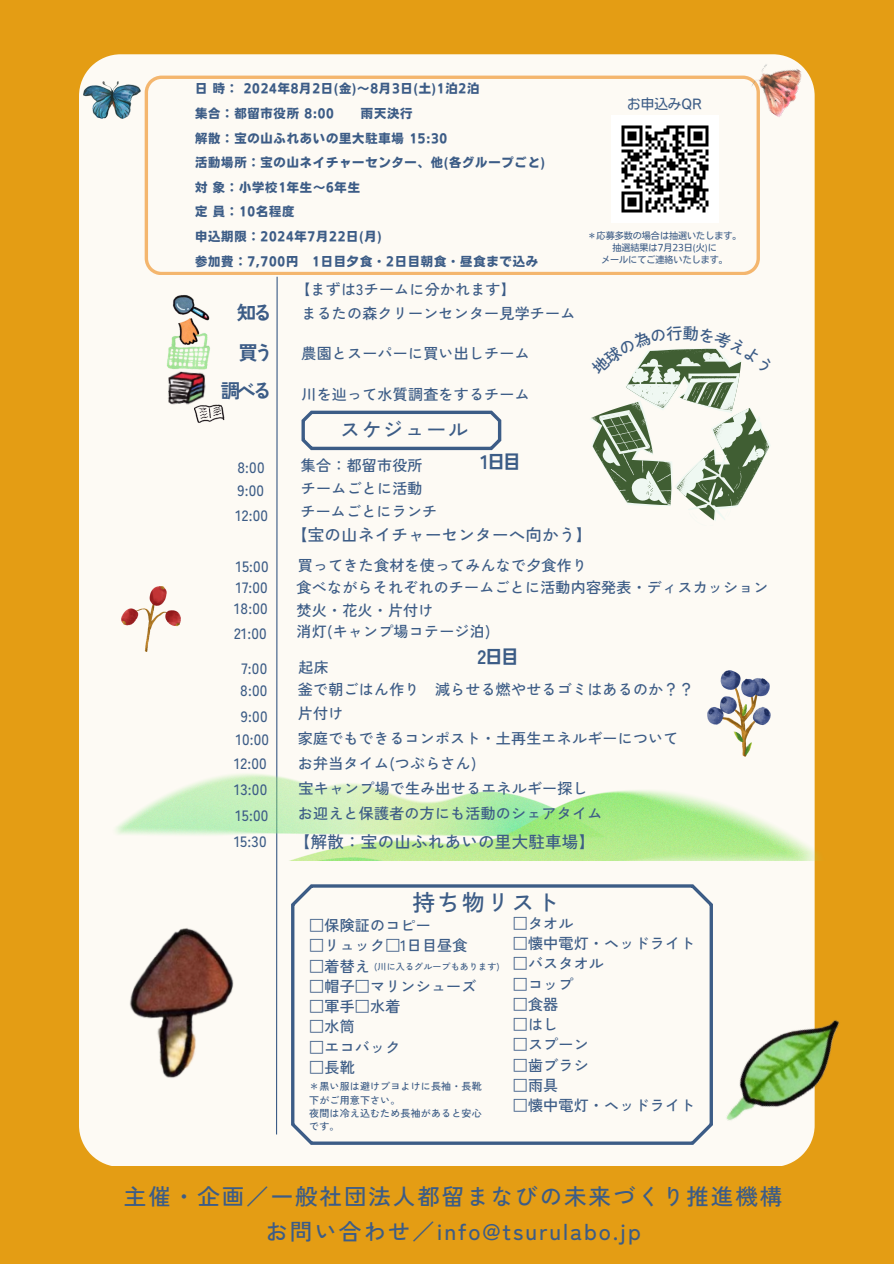
<style>
.page{position:relative;width:894px;height:1264px;background:#fff}
.page>*{position:absolute;margin:0;border:0;box-sizing:border-box;transform-origin:0 0}
.t1{font:500 22.8px "Zen Kaku Gothic New";letter-spacing:.085em;color:#3c5c86}
.t2{font:500 22.5px "Zen Kaku Gothic New";letter-spacing:.085em;color:#3c5c86}
.t3{font:500 19.95px "Zen Kaku Gothic New";letter-spacing:.085em;color:#3c5c86}
.t4{font:700 19.5px "Zen Kaku Gothic New";letter-spacing:-.19em;color:#3c5c86}
.t5{font:500 16.5px "Zen Kaku Gothic New";letter-spacing:.015em;color:#3c5c86}
.t6{font:500 15px "Zen Kaku Gothic New";letter-spacing:.015em;color:#3c5c86}
.t7{font:13.5px "Nud Motoya Cedar Std W3";color:#3c5c86}
.t8{font:12.3px/24.6px "Nud Motoya Cedar Std W6";letter-spacing:.065em;color:#3c5c86}
.t9{font:500 10.05px/13.4px "Zen Kaku Gothic New";letter-spacing:.015em;color:#3c5c86}
.t10{font:9px/12.1px "Nud Motoya Cedar Std W3";color:#3c5c86;text-align:center}
.t11{font:500 9px "Zen Kaku Gothic New";letter-spacing:.015em;color:#3c5c86}
</style>
<div class="page">
<div style="left:0;top:0;width:893px;height:1263px;background:#e49d14"></div>
<div style="left:79px;top:54px;width:735px;height:1111px;background:#fdfaf4"></div>
<svg style="left:275px;top:275px;width:3px;height:860px;background:#b4beca"></svg>
<img style="left:706px;top:670px;width:63px;height:87px">
<img style="left:121px;top:587px;width:59px;height:64px">
<div style="left:291px;top:884px;width:421px;height:260px;background:#fdfaf4"></div>
<img style="left:112px;top:772px;width:704px;height:88px">
<svg style="left:301px;top:410px;width:200px;height:40px;background:#d9dddf"></svg>
<div style="left:145px;top:76px;width:614px;height:199px;background:#fdfaf4"></div>
<img style="left:611px;top:116px;width:107px;height:107px">
<img style="left:151px;top:358px;width:62px;height:68px">
<img style="left:194px;top:398px;width:39px;height:36px">
<img style="left:169px;top:287px;width:49px;height:31px">
<img style="left:157px;top:318px;width:61px;height:68px">
<img style="left:87px;top:899px;width:171px;height:220px">
<img style="left:702px;top:976px;width:138px;height:190px">
<img style="left:744px;top:54px;width:65px;height:65px">
<img style="left:83px;top:81px;width:57px;height:37px">
<svg style="left:589px;top:325px;width:183px;height:201px;background:#c9d1c1"></svg>
<h3 class="t8" style="left:195px;top:76px;width:286px">日 時： 2024年8月 2日 (金)～8月 3日 (土)1泊2泊集合：都留市役所 8:00</h3>
<h3 class="t8" style="left:195px;top:101px;width:351px;text-indent:166px">雨天決行<br>解散：宝の山ふれあいの里大駐車場 15:30<br>活動場所：宝の山ネイチャーセンター、他(各グループごと)対象：小学校1年生～6年生<br>定員：10名程度<br>申込期限：2024年7月 22日 (月 )<br>参加費：7,700円 1日目夕食・2日目朝食・昼食まで込み</h3>
<h3 class="t4" style="left:237px;top:297px;width:37px">知る</h3>
<p class="t4" style="left:238px;top:337px;width:37px">買う</p>
<h2 class="t4" style="left:221px;top:375px;width:53px">調べる</h2>
<h1 class="t6" style="left:295px;top:278px;width:222px">【まずは3チームに分かれます】</h1>
<p class="t6" style="left:301px;top:301px;width:275px">まるたの森クリーンセンター見学チーム</p>
<h2 class="t6" style="left:301px;top:342px;width:230px">農園とスーパーに買い出しチーム</h2>
<p class="t6" style="left:301px;top:382px;width:230px">川を辿って水質調査をするチーム</p>
<p class="t3" style="left:340px;top:413px;width:129px">スケジュール</p>
<h3 class="t7" style="left:627px;top:97px;width:76px">お申込みQR</h3>
<h3 class="t10" style="left:587px;top:229px;width:155px">＊応募多数の場合は抽選いたします。抽選結果は7月 23日 (火)に</h3>
<h3 class="t10" style="left:601px;top:253px;width:128px">メールにてご連絡いたします。</h3>
<h3 class="t4" style="left:480px;top:446px;width:43px">1日目</h3>
<h2 class="t6" style="left:237px;top:455px;width:29px">8:00</h2>
<p class="t6" style="left:301px;top:453px;width:123px">集合：都留市役所</p>
<h2 class="t6" style="left:237px;top:479px;width:28px">9:00</h2>
<p class="t6" style="left:301px;top:477px;width:123px">チームごとに活動</p>
<h2 class="t6" style="left:235px;top:504px;width:34px">12:00</h2>
<h3 class="t6" style="left:300px;top:499px;width:138px">チームごとにランチ</h3>
<h3 class="t6" style="left:236px;top:554px;width:34px">15:00</h3>
<h3 class="t6" style="left:298px;top:553px;width:290px">買ってきた食材を使ってみんなで夕食作り</h3>
<h3 class="t6" style="left:236px;top:575px;width:33px">17:00</h3>
<h3 class="t6" style="left:296px;top:575px;width:473px">食べながらそれぞれのチームごとに活動内容発表・ディスカッション</h3>
<p class="t5" style="left:291px;top:522px;width:303px">【宝の山ネイチャーセンターへ向かう】</p>
<p class="t6" style="left:234px;top:596px;width:35px">18:00</p>
<p class="t6" style="left:296px;top:598px;width:138px">焚火・花火・片付け</p>
<p class="t6" style="left:234px;top:621px;width:34px">21:00</p>
<p class="t6" style="left:296px;top:619px;width:195px">消灯(キャンプ場コテージ泊)</p>
<h1 class="t6" style="left:241px;top:656px;width:27px">7:00</h1>
<h1 class="t6" style="left:298px;top:655px;width:32px">起床</h1>
<h3 class="t4" style="left:477px;top:641px;width:44px">2日目</h3>
<h3 class="t6" style="left:240px;top:679px;width:29px">8:00</h3>
<h3 class="t6" style="left:298px;top:678px;width:397px">釜で朝ごはん作り 減らせる燃やせるゴミはあるのか？？</h3>
<h3 class="t6" style="left:241px;top:704px;width:28px">9:00</h3>
<h3 class="t6" style="left:298px;top:702px;width:47px">片付け</h3>
<p class="t6" style="left:236px;top:727px;width:35px">10:00</p>
<h3 class="t6" style="left:298px;top:727px;width:382px">家庭でもできるコンポスト・土再生エネルギーについて</h3>
<h3 class="t6" style="left:234px;top:751px;width:34px">12:00</h3>
<h3 class="t6" style="left:298px;top:751px;width:180px">お弁当タイム(つぶらさん)</h3>
<h3 class="t6" style="left:234px;top:777px;width:34px">13:00</h3>
<h2 class="t6" style="left:298px;top:776px;width:290px">宝キャンプ場で生み出せるエネルギー探し</h2>
<h3 class="t6" style="left:235px;top:804px;width:34px">15:00</h3>
<h3 class="t6" style="left:298px;top:801px;width:306px">お迎えと保護者の方にも活動のシェアタイム</h3>
<p class="t6" style="left:234px;top:829px;width:34px">15:30</p>
<h3 class="t5" style="left:294px;top:828px;width:303px">【解散：宝の山ふれあいの里大駐車場】</h3>
<h3 class="t1" style="left:412px;top:884px;width:148px">持ち物リスト</h3>
<h3 class="t6" style="left:309px;top:913px;width:123px">□保険証のコピー</h3>
<h3 class="t6" style="left:309px;top:934px;width:160px">□リュック□1日目昼食</h3>
<h3 class="t6" style="left:309px;top:954px;width:62px">□着替え</h3>
<h3 class="t6" style="left:309px;top:974px;width:169px">□帽子□マリンシューズ</h3>
<h3 class="t6" style="left:309px;top:994px;width:93px">□軍手□水着</h3>
<h3 class="t6" style="left:309px;top:1015px;width:47px">□水筒</h3>
<h3 class="t6" style="left:309px;top:1035px;width:93px">□エコバック</h3>
<h3 class="t6" style="left:309px;top:1055px;width:47px">□長靴</h3>
<h3 class="t6" style="left:512px;top:911px;width:62px">□タオル</h3>
<h3 class="t6" style="left:512px;top:931px;width:184px">□懐中電灯・ヘッドライト</h3>
<h3 class="t6" style="left:512px;top:952px;width:93px">□バスタオル</h3>
<h3 class="t6" style="left:512px;top:972px;width:62px">□コップ</h3>
<h3 class="t6" style="left:512px;top:992px;width:47px">□食器</h3>
<h3 class="t6" style="left:512px;top:1012px;width:47px">□はし</h3>
<h3 class="t6" style="left:512px;top:1033px;width:77px">□スプーン</h3>
<h3 class="t6" style="left:512px;top:1053px;width:77px">□歯ブラシ</h3>
<h3 class="t6" style="left:512px;top:1073px;width:47px">□雨具</h3>
<h3 class="t6" style="left:512px;top:1093px;width:184px">□懐中電灯・ヘッドライト</h3>
<h3 class="t11" style="left:374px;top:959px;width:127px">(川に入るグループもあります)</h3>
<h3 class="t9" style="left:309px;top:1079px;width:174px">＊黒い服は避けブヨよけに長袖・長靴下がご用意下さい。<br>夜間は冷え込むため長袖があると安心です。</h3>
<h3 class="t2" style="left:124px;top:1178px;width:659px">主催・企画／一般社団法人都留まなびの未来づくり推進機構</h3>
<h2 class="t2" style="left:265px;top:1213px;width:376px">お問い合わせ／info@tsurulabo.jp</h2>
</div>
